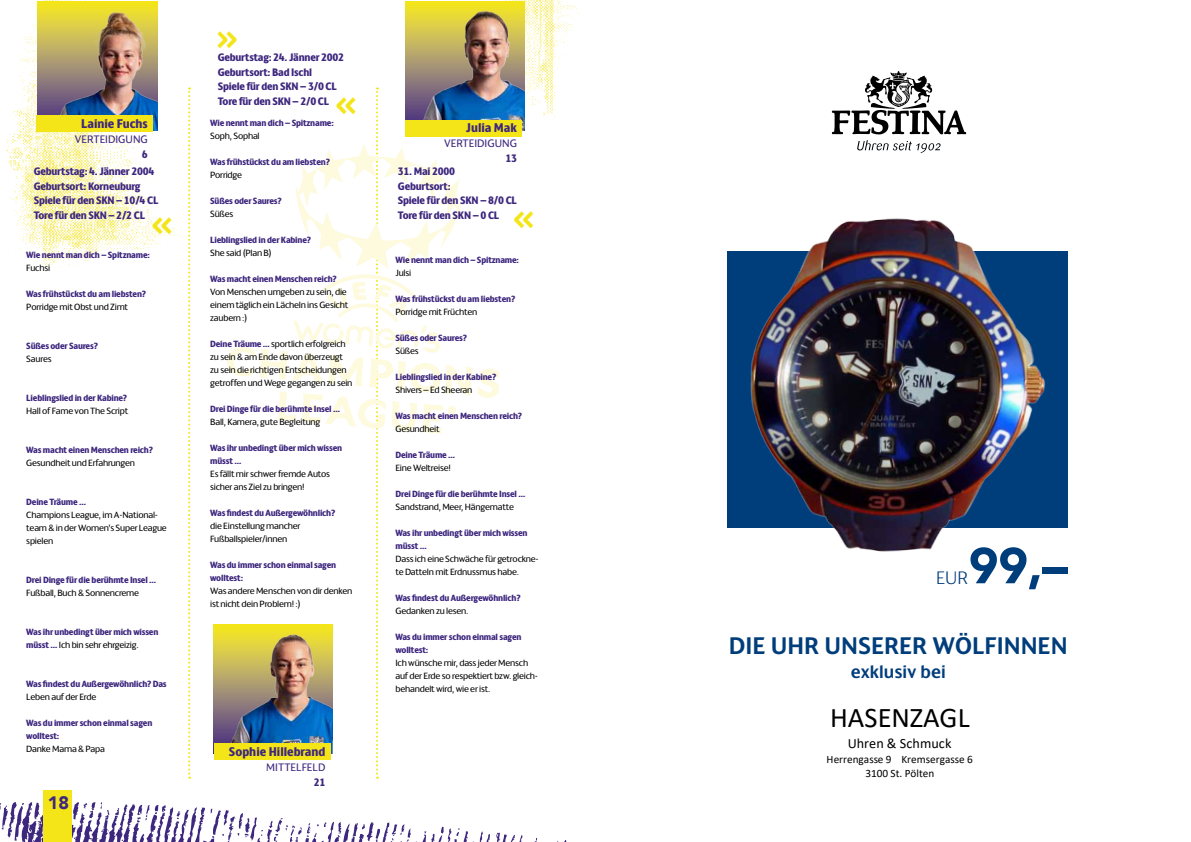
<style>
.page{position:relative;width:1191px;height:842px;background:#fff}
.page>*{position:absolute;margin:0;border:0;box-sizing:border-box;transform-origin:0 0}
.t1{font:900 50px "Avenir";color:#003d7b}
.t2{font:700 42px "Champions";color:#f3e517}
.t3{font:28.6px "Calibri";color:#000}
.t4{font:700 26.6px "Champions";color:#003d7b}
.t5{font:700 20px "Champions";color:#003d7b}
.t6{font:300 20px "Champions";color:#003d7b}
.t7{font:900 18px "Avenir";color:#3e277e}
.t8{font:14.2px "Calibri";letter-spacing:.005em;color:#000}
.t9{font:800 14px "Champions";color:#3e277e}
.t10{font:800 12px/14.4px "Champions";letter-spacing:-.02em;color:#3e277e}
.t11{font:12px "Champions";color:#3e277e}
.t12{font:11.2px/13.7px "Calibri";color:#000;text-align:center}
.t13{font:10px/13px "Champions";letter-spacing:-.02em;color:#000}
.t14{font:800 10px/13px "Champions";letter-spacing:-.02em;color:#3e277e}
.s1{font-weight:800;color:#3e277e}
.s2{font-weight:400;color:#000}
</style>
<div class="page">
<svg style="left:534px;top:838px;width:33px;height:4px"></svg>
<svg style="left:0;top:802px;width:523px;height:40px"></svg>
<div style="left:43px;top:791px;width:29px;height:51px;background:#f3e517"></div>
<img style="left:727px;top:111px;width:341px;height:441px">
<svg style="left:832px;top:71px;width:134px;height:63px"></svg>
<svg style="left:857px;top:140px;width:83px;height:13px"></svg>
<svg style="left:188px;top:268px;width:2px;height:511px"></svg>
<img style="left:6px;top:0;width:186px;height:268px">
<img style="left:478px;top:0;width:102px;height:120px">
<svg style="left:478px;top:368px;width:22px;height:30px"></svg>
<svg style="left:38px;top:1px;width:119px;height:114px;background:#c9b946"></svg>
<img style="left:49px;top:9px;width:108px;height:121px">
<div style="left:36px;top:115px;width:117px;height:17px;background:#f3e517"></div>
<svg style="left:214px;top:625px;width:12px;height:118px"></svg>
<div style="left:214px;top:743px;width:116px;height:17px;background:#f3e517"></div>
<svg style="left:405px;top:1px;width:119px;height:87px;background:#d8c93d"></svg>
<img style="left:416px;top:9px;width:108px;height:121px">
<div style="left:405px;top:120px;width:117px;height:17px;background:#f3e517"></div>
<svg style="left:153px;top:217px;width:19px;height:17px"></svg>
<svg style="left:226px;top:88px;width:246px;height:691px"></svg>
<h2 class="t2" style="left:215px;top:5px;width:26px">»</h2>
<p class="t10" style="left:218px;top:49px;width:128px">Geburtstag: 24. Jänner 2002<br>Geburtsort: Bad Ischl<br>Spiele für den SKN – 3/0 CL<br>Tore für den SKN – 2/0 CL</p>
<h3 class="t9" style="left:81px;top:112px;width:68px">Lainie Fuchs</h3>
<p class="t11" style="left:75px;top:130px;width:8px">verteidigung</p>
<p class="t10" style="left:142px;top:145px;width:7px">6</p>
<p class="t14" style="left:210px;top:115px;width:125px">Wie nennt man dich – Spitzname:</p>
<p class="t13" style="left:210px;top:128px;width:51px">Soph, Sophal</p>
<p class="t14" style="left:210px;top:154px;width:121px">Was frühstückst du am liebsten?</p>
<p class="t13" style="left:210px;top:167px;width:33px">Porridge</p>
<p class="t14" style="left:210px;top:193px;width:73px">Süßes oder Saures?</p>
<p class="t13" style="left:210px;top:206px;width:25px">Süßes</p>
<p class="t14" style="left:210px;top:232px;width:102px">Lieblingslied in der Kabine?</p>
<p class="t13" style="left:210px;top:245px;width:63px">She said (Plan B)</p>
<p class="t14" style="left:210px;top:271px;width:128px">Was macht einen Menschen reich?</p>
<p class="t13" style="left:210px;top:284px;width:139px">Von Menschen umgeben zu sein, die einem täglich ein Lächeln ins Gesicht zaubern :)</p>
<p class="t13" style="left:210px;top:336px;width:144px"><span class="s1">Deine Träume …</span> sportlich erfolgreich zu sein &amp; am Ende davon überzeugt zu sein die richtigen Entscheidungen getroffen und Wege gegangen zu sein</p>
<p class="t14" style="left:210px;top:401px;width:131px">Drei Dinge für die berühmte Insel …</p>
<p class="t13" style="left:210px;top:414px;width:112px">Ball, Kamera, gute Begleitung</p>
<p class="t14" style="left:210px;top:440px;width:134px">Was ihr unbedingt über mich wissen müsst …</p>
<p class="t13" style="left:210px;top:466px;width:121px">Es fällt mir schwer fremde Autos sicher ans Ziel zu bringen!</p>
<p class="t14" style="left:210px;top:505px;width:127px">Was findest du Außergewöhnlich?</p>
<p class="t13" style="left:210px;top:518px;width:92px">die Einstellung mancher<br>Fußballspieler/innen</p>
<p class="t14" style="left:210px;top:557px;width:127px">Was du immer schon einmal sagen wolltest:</p>
<p class="t13" style="left:210px;top:583px;width:144px">Was andere Menschen von dir denken ist nicht dein Problem! :)</p>
<h3 class="t9" style="left:466px;top:117px;width:53px">Julia Mak</h3>
<p class="t11" style="left:444px;top:135px;width:8px">verteidigung</p>
<p class="t10" style="left:505px;top:150px;width:13px">13</p>
<p class="t10" style="left:34px;top:163px;width:126px">Geburtstag: 4. Jänner 2004<br>Geburtsort: Korneuburg<br>Spiele für den SKN – 10/4 CL<br>Tore für den SKN – 2/2 CL</p>
<p class="t10" style="left:398px;top:163px;width:121px">31. Mai 2000<br>Geburtsort:<br>Spiele für den SKN – 8/0 CL<br>Tore für den SKN – 0 CL</p>
<p class="t14" style="left:26px;top:247px;width:125px">Wie nennt man dich – Spitzname:</p>
<p class="t13" style="left:26px;top:260px;width:25px">Fuchsi</p>
<p class="t14" style="left:26px;top:286px;width:121px">Was frühstückst du am liebsten?</p>
<p class="t13" style="left:26px;top:299px;width:103px">Porridge mit Obst und Zimt</p>
<p class="t14" style="left:26px;top:338px;width:73px">Süßes oder Saures?</p>
<p class="t13" style="left:26px;top:351px;width:27px">Saures</p>
<p class="t14" style="left:26px;top:390px;width:102px">Lieblingslied in der Kabine?</p>
<p class="t13" style="left:26px;top:403px;width:103px">Hall of Fame von The Script</p>
<p class="t14" style="left:26px;top:442px;width:128px">Was macht einen Menschen reich?</p>
<p class="t13" style="left:26px;top:455px;width:110px">Gesundheit und Erfahrungen</p>
<p class="t14" style="left:26px;top:494px;width:61px">Deine Träume …</p>
<p class="t13" style="left:26px;top:507px;width:142px">Champions League, im A-National&shy;team &amp; in der Women’s Super League spielen</p>
<p class="t14" style="left:26px;top:572px;width:131px">Drei Dinge für die berühmte Insel …</p>
<p class="t13" style="left:26px;top:585px;width:114px">Fußball, Buch &amp; Sonnencreme</p>
<p class="t14" style="left:26px;top:624px;width:134px">Was ihr unbedingt über mich wissen müsst … <span class="s2">Ich bin sehr ehrgeizig.</span></p>
<p class="t14" style="left:26px;top:676px;width:142px">Was findest du Außergewöhnlich? Das</p>
<p class="t13" style="left:26px;top:689px;width:72px">Leben auf der Erde</p>
<p class="t14" style="left:26px;top:715px;width:127px">Was du immer schon einmal sagen wolltest:</p>
<p class="t13" style="left:26px;top:741px;width:80px">Danke Mama &amp; Papa</p>
<p class="t14" style="left:395px;top:252px;width:125px">Wie nennt man dich – Spitzname:</p>
<p class="t13" style="left:395px;top:266px;width:17px">Julsi</p>
<p class="t14" style="left:395px;top:291px;width:121px">Was frühstückst du am liebsten?</p>
<p class="t13" style="left:395px;top:305px;width:83px">Porridge mit Früchten</p>
<p class="t14" style="left:395px;top:330px;width:73px">Süßes oder Saures?</p>
<p class="t13" style="left:395px;top:344px;width:25px">Süßes</p>
<p class="t14" style="left:395px;top:369px;width:102px">Lieblingslied in der Kabine?</p>
<p class="t13" style="left:395px;top:383px;width:78px">Shivers – Ed Sheeran</p>
<p class="t14" style="left:395px;top:408px;width:128px">Was macht einen Menschen reich?</p>
<p class="t13" style="left:395px;top:422px;width:46px">Gesundheit</p>
<p class="t14" style="left:395px;top:447px;width:61px">Deine Träume …</p>
<p class="t13" style="left:395px;top:461px;width:57px">Eine Weltreise!</p>
<p class="t14" style="left:395px;top:486px;width:131px">Drei Dinge für die berühmte Insel …</p>
<p class="t13" style="left:395px;top:500px;width:120px">Sandstrand, Meer, Hängematte</p>
<p class="t14" style="left:395px;top:525px;width:134px">Was ihr unbedingt über mich wissen müsst …</p>
<p class="t13" style="left:395px;top:552px;width:145px">Dass ich eine Schwäche für getrockne&shy;te Datteln mit Erdnussmus habe.</p>
<p class="t14" style="left:395px;top:590px;width:127px">Was findest du Außergewöhnlich?</p>
<p class="t13" style="left:395px;top:604px;width:74px">Gedanken zu lesen.</p>
<p class="t14" style="left:395px;top:629px;width:127px">Was du immer schon einmal sagen wolltest:</p>
<p class="t13" style="left:395px;top:656px;width:144px">Ich wünsche mir, dass jeder Mensch auf der Erde so respektiert bzw. gleich&shy;behandelt wird, wie er ist.</p>
<h3 class="t9" style="left:229px;top:740px;width:98px">Sophie Hillebrand</h3>
<p class="t11" style="left:266px;top:758px;width:7px">mittelfeld</p>
<p class="t10" style="left:314px;top:773px;width:13px">21</p>
<h3 class="t7" style="left:48px;top:787px;width:23px">18</h3>
<h1 class="t1" style="left:968px;top:523px;width:100px">99,–</h1>
<h3 class="t6" style="left:936px;top:564px;width:33px">EUR</h3>
<h3 class="t4" style="left:729px;top:626px;width:144px">DIE UHR UNSERER</h3>
<h3 class="t4" style="left:932px;top:626px;width:136px">WÖLFINNEN</h3>
<h3 class="t5" style="left:850px;top:657px;width:96px">EXKLUSIV BEI</h3>
<h3 class="t3" style="left:830px;top:698px;width:141px">HASENZAGL</h3>
<h3 class="t8" style="left:848px;top:734px;width:105px">Uhren &amp; Schmuck</h3>
<p class="t12" style="left:826px;top:752px;width:148px">Herrengasse 9 Kremsergasse 6<br>3100 St. Pölten</p>
</div>
